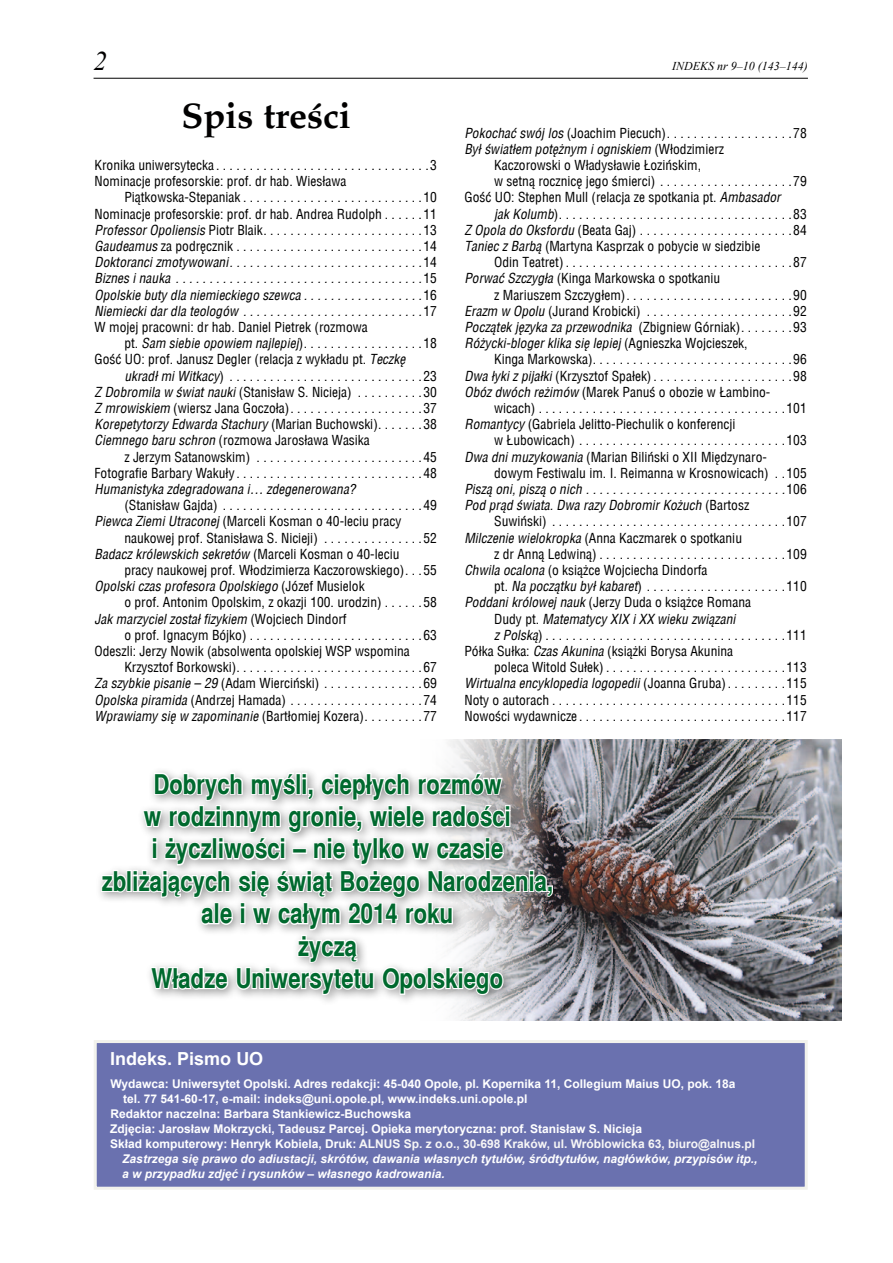
<style>
.page{position:relative;width:893px;height:1263px;background:#fff}
.page>*{position:absolute;margin:0;border:0;box-sizing:border-box;transform-origin:0 0}
.t1{font:700 36px "Palm Springs";color:#010000}
.t2{font:700 27px/32.4px "Switzerland Narrow";color:#00692e;text-align:center}
.t3{font:italic 27px "Times New Roman";color:#010000}
.t4{font:700 18px "Arial";color:#fff}
.t5{font:13.5px/16.2px "Switzerland Condensed";color:#010000}
.t6{font:italic 13.5px "Switzerland Condensed";color:#010000}
.t7{font:700 12px "Arial";color:#fff}
.t8{font:italic 700 12px "Arial";color:#fff}
.t9{font:700 12px "Arial";color:#f7f6f6}
.t10{font:italic 12px "Times New Roman";color:#010000}
.s1{font-style:italic}
.s2{font-style:normal}
.s3{color:#fff}
</style>
<div class="page">
<div style="left:95px;top:1041px;width:711px;height:147px;background:#6a71af"></div>
<div style="left:94px;top:1040px;width:714px;height:150px;border:3px solid #f2f2ec"></div>
<img style="left:448px;top:740px;width:394px;height:281px">
<div style="left:94px;top:766px;width:470px;height:240px;background:#010000;opacity:.41"></div>
<svg style="left:100px;top:771px;width:455px;height:229px"></svg>
<hr style="left:94px;top:78px;width:714px;height:1px;background:#010000">
<h2 class="t3" style="left:94px;top:42px;width:15px">2</h2>
<p class="t10" style="left:672px;top:57px;width:137px">INDEKS nr 9–10 (143–144)</p>
<h1 class="t1" style="left:181px;top:95px;width:171px">Spis treści</h1>
<p class="t5" style="left:95px;top:157px;width:344px">Kronika uniwersytecka ............................... 3<br>Nominacje profesorskie: prof. dr hab. Wiesława</p>
<p class="t5" style="left:95px;top:189px;width:344px;text-align:justify;text-indent:30px">Piątkowska-Stepaniak .......................... 10<br>Nominacje profesorskie: prof. dr hab. Andrea Rudolph . . . . . 11<br><span class="s1">Professor Opoliensis</span> Piotr Blaik . . . . . . . . . . . . . . . . . . . . . . . 13<br><span class="s1">Gaudeamus</span> za podręcznik ........................... 14<br><span class="s1">Doktoranci zmotywowani ............................</span> 14<br><span class="s1">Biznes i nauka ....................................</span> 15<br><span class="s1">Opolskie buty dla niemieckiego szewca . . . . . . . . . . . . . . . . .</span> 16<br><span class="s1">Niemiecki dar dla teologów ..........................</span> 17<br>W mojej pracowni: dr hab. Daniel Pietrek (rozmowa</p>
<p class="t5" style="left:95px;top:335px;width:344px;text-indent:30px">pt. <span class="s1">Sam siebie opowiem najlepiej</span>) . . . . . . . . . . . . . . . . . 18<br>Gość UO: prof. Janusz Degler (relacja z wykładu pt. <span class="s1">Teczkę</span></p>
<p class="t5" style="left:95px;top:368px;width:344px;text-align:justify;text-indent:30px"><span class="s1">ukradł mi Witkacy</span>) ............................ 23<br><span class="s1">Z Dobromila w świat nauki</span> (Stanisław S. Nicieja) . . . . . . . . . 30<br><span class="s1">Z mrowiskiem</span> (wiersz Jana Goczoła) . . . . . . . . . . . . . . . . . . . 37<br><span class="s1">Korepetytorzy Edwarda Stachury</span> (Marian Buchowski) . . . . . . 38<br><span class="s1">Ciemnego baru schron</span> (rozmowa Jarosława Wasika</p>
<p class="t5" style="left:95px;top:449px;width:344px;text-align:right">z Jerzym Satanowskim) ........................ 45<br>Fotografie Barbary Wakuły ........................... 48</p>
<p class="t6" style="left:95px;top:481px;width:263px">Humanistyka zdegradowana i… zdegenerowana?</p>
<p class="t5" style="left:95px;top:497px;width:344px;text-indent:30px">(Stanisław Gajda) ............................. 49<br><span class="s1">Piewca Ziemi Utraconej</span> (Marceli Kosman o 40-leciu pracy</p>
<p class="t5" style="left:95px;top:530px;width:344px;text-indent:30px">naukowej prof. Stanisława S. Nicieji) . . . . . . . . . . . . . . 52<br><span class="s1">Badacz królewskich sekretów</span> (Marceli Kosman o 40-leciu</p>
<p class="t5" style="left:95px;top:562px;width:344px;text-indent:30px">pracy naukowej prof. Włodzimierza Kaczorowskiego) . . 55<br><span class="s1">Opolski czas profesora Opolskiego</span> (Józef Musielok</p>
<p class="t5" style="left:95px;top:594px;width:344px;text-indent:30px">o prof. Antonim Opolskim, z okazji 100. urodzin) . . . . . 58<br><span class="s1">Jak marzyciel został fizykiem</span> (Wojciech Dindorf</p>
<p class="t5" style="left:95px;top:627px;width:344px;text-indent:30px">o prof. Ignacym Bójko) ......................... 63<br>Odeszli: Jerzy Nowik (absolwenta opolskiej WSP wspomina</p>
<p class="t5" style="left:95px;top:659px;width:344px;text-align:justify;text-indent:30px">Krzysztof Borkowski)............................67<br><span class="s1">Za szybkie pisanie – 29</span> (Adam Wierciński) . . . . . . . . . . . . . . 69<br><span class="s1">Opolska piramida</span> (Andrzej Hamada) . . . . . . . . . . . . . . . . . . . 74<br><span class="s1">Wprawiamy się w zapominanie</span> (Bartłomiej Kozera) . . . . . . . . 77</p>
<p class="t5" style="left:464px;top:125px;width:344px"><span class="s1">Pokochać swój los</span> (Joachim Piecuch) . . . . . . . . . . . . . . . . . . 78</p>
<p class="t6" style="left:464px;top:141px;width:261px">Był światłem potężnym i ogniskiem <span class="s2">(Włodzimierz</span></p>
<p class="t5" style="left:494px;top:157px;width:208px">Kaczorowski o Władysławie Łozińskim,</p>
<p class="t5" style="left:494px;top:173px;width:314px">w setną rocznicę jego śmierci) . . . . . . . . . . . . . . . . . . . 79</p>
<p class="t5" style="left:464px;top:189px;width:318px">Gość UO: Stephen Mull (relacja ze spotkania pt. <span class="s1">Ambasador</span></p>
<p class="t5" style="left:494px;top:206px;width:314px"><span class="s1">jak Kolumb</span>) .................................. 83</p>
<p class="t5" style="left:464px;top:222px;width:344px"><span class="s1">Z Opola do Oksfordu</span> (Beata Gaj) . . . . . . . . . . . . . . . . . . . . . . 84</p>
<p class="t5" style="left:464px;top:238px;width:297px"><span class="s1">Taniec z Barbą</span> (Martyna Kasprzak o pobycie w siedzibie</p>
<p class="t5" style="left:494px;top:254px;width:314px">Odin Teatret) ................................. 87</p>
<p class="t5" style="left:464px;top:270px;width:257px"><span class="s1">Porwać Szczygła</span> (Kinga Markowska o spotkaniu</p>
<p class="t5" style="left:494px;top:287px;width:314px">z Mariuszem Szczygłem) ........................ 90</p>
<p class="t5" style="left:464px;top:303px;width:344px"><span class="s1">Erazm w Opolu</span> (Jurand Krobicki) . . . . . . . . . . . . . . . . . . . . . 92</p>
<p class="t6" style="left:464px;top:319px;width:344px">Początek języka za przewodnika <span class="s2">(Zbigniew Górniak) . . . . . . . 93</span></p>
<p class="t6" style="left:464px;top:335px;width:285px">Różycki-bloger klika się lepiej <span class="s2">(Agnieszka Wojcieszek,</span></p>
<p class="t5" style="left:494px;top:351px;width:314px">Kinga Markowska)..............................96</p>
<p class="t5" style="left:464px;top:368px;width:344px"><span class="s1">Dwa łyki z pijałki</span> (Krzysztof Spałek) . . . . . . . . . . . . . . . . . . . . 98</p>
<p class="t5" style="left:464px;top:384px;width:307px"><span class="s1">Obóz dwóch reżimów</span> (Marek Panuś o obozie w Łambino-</p>
<p class="t5" style="left:494px;top:400px;width:314px">wicach) .................................... 101</p>
<p class="t5" style="left:464px;top:416px;width:273px"><span class="s1">Romantycy</span> (Gabriela Jelitto-Piechulik o konferencji</p>
<p class="t5" style="left:494px;top:432px;width:314px">w Łubowicach) .............................. 103</p>
<p class="t5" style="left:464px;top:449px;width:304px"><span class="s1">Dwa dni muzykowania</span> (Marian Biliński o XII Międzynaro-</p>
<p class="t5" style="left:494px;top:465px;width:314px">dowym Festiwalu im. I. Reimanna w Krosnowicach) . 105</p>
<p class="t6" style="left:464px;top:481px;width:344px">Piszą oni, piszą o nich ............................. <span class="s2">106</span></p>
<p class="t6" style="left:464px;top:497px;width:286px">Pod prąd świata. Dwa razy Dobromir Kożuch <span class="s2">(Bartosz</span></p>
<p class="t5" style="left:494px;top:513px;width:314px">Suwiński) .................................. 107</p>
<p class="t5" style="left:464px;top:530px;width:279px"><span class="s1">Milczenie wielokropka</span> (Anna Kaczmarek o spotkaniu</p>
<p class="t5" style="left:494px;top:546px;width:314px">z dr Anną Ledwiną) ........................... 109</p>
<p class="t5" style="left:464px;top:562px;width:245px"><span class="s1">Chwila ocalona</span> (o książce Wojciecha Dindorfa</p>
<p class="t5" style="left:494px;top:578px;width:314px">pt. <span class="s1">Na początku był kabaret</span>) . . . . . . . . . . . . . . . . . . . . 110</p>
<p class="t5" style="left:464px;top:594px;width:288px"><span class="s1">Poddani królowej nauk</span> (Jerzy Duda o książce Romana</p>
<p class="t6" style="left:494px;top:611px;width:243px"><span class="s2">Dudy pt.</span> Matematycy XIX i XX wieku związani</p>
<p class="t5" style="left:494px;top:627px;width:314px"><span class="s1">z Polską</span>) ................................... 111</p>
<p class="t5" style="left:464px;top:643px;width:270px">Półka Sułka: <span class="s1">Czas Akunina</span> (książki Borysa Akunina</p>
<p class="t5" style="left:494px;top:659px;width:314px">poleca Witold Sułek) .......................... 113</p>
<p class="t6" style="left:464px;top:676px;width:344px">Wirtualna encyklopedia logopedii <span class="s2">(Joanna Gruba) . . . . . . . . 115</span></p>
<p class="t5" style="left:464px;top:692px;width:344px">Noty o autorach .................................. 115</p>
<p class="t5" style="left:464px;top:708px;width:344px">Nowości wydawnicze .............................. 117</p>
<h2 class="t2" style="left:102px;top:768px;width:453px">Dobrych myśli, ciepłych rozmów<br>w rodzinnym gronie, wiele radości<br>i życzliwości – nie tylko w czasie zbliżających się świąt Bożego Narodzenia, ale i w całym 2014 roku<br>życzą<br>Władze Uniwersytetu Opolskiego</h2>
<h3 class="t4" style="left:110px;top:1046px;width:155px">Indeks. Pismo UO</h3>
<p class="t7" style="left:110px;top:1076px;width:626px">Wydawca: Uniwersytet Opolski. Adres redakcji: 45-040 Opole, pl. Kopernika 11, Collegium Maius UO, pok. 18a</p>
<p class="t7" style="left:123px;top:1091px;width:406px">tel. 77 541-60-17, e-mail: indeks@uni.opole.pl, www.indeks.uni.opole.pl</p>
<p class="t7" style="left:110px;top:1106px;width:302px">Redaktor naczelna: Barbara Stankiewicz-Buchowska</p>
<p class="t7" style="left:110px;top:1121px;width:533px">Zdjęcia: Jarosław Mokrzycki, Tadeusz Parcej. Opieka merytoryczna: prof. Stanisław S. Nicieja</p>
<p class="t9" style="left:110px;top:1136px;width:646px"><span class="s3">Skład komputerowy: Henryk Kobiela, Druk:</span> ALNUS Sp. z o.o., 30-698 Kraków, ul. Wróblowicka 63, biuro@alnus.pl</p>
<p class="t8" style="left:122px;top:1151px;width:637px">Zastrzega się prawo do adiustacji, skrótów, dawania własnych tytułów, śródtytułów, nagłówków, przypisów itp.,</p>
<p class="t8" style="left:122px;top:1166px;width:324px">a w przypadku zdjęć i rysunków – własnego kadrowania.</p>
</div>
